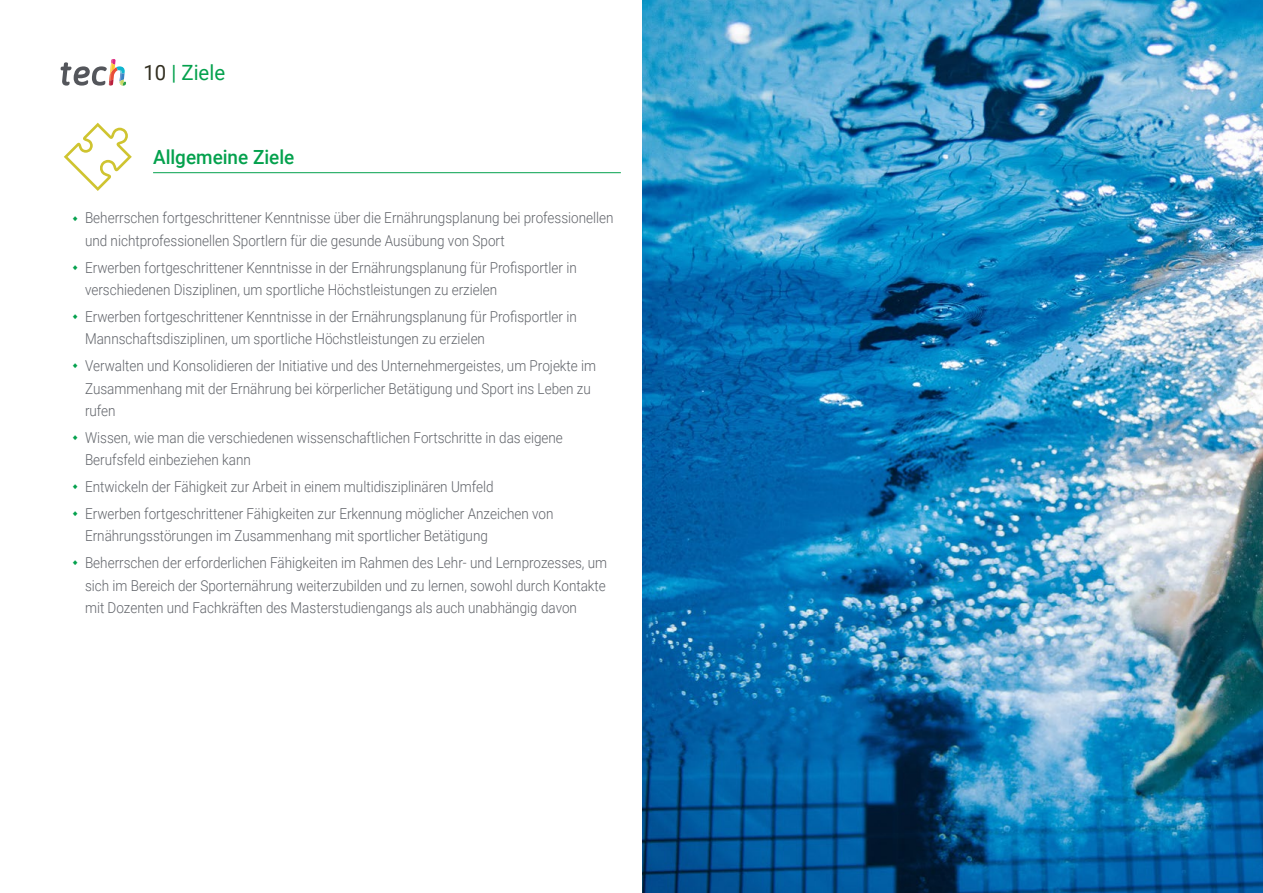
<style>
.page{position:relative;width:1263px;height:893px;background:#fff}
.page>*{position:absolute;margin:0;border:0;box-sizing:border-box;transform-origin:0 0}
.t1{font:21px "Roboto";color:#04a14d}
.t2{font:500 19.5px "Roboto";color:#04a14d}
.t3{font:300 15px/22.5px "Roboto";color:#61646a;scale:.9 1}
.s1{color:#312e20}
</style>
<div class="page">
<hr style="left:153px;top:172px;width:468px;height:1px;background:#04a14d">
<svg style="left:64px;top:123px;width:68px;height:68px"></svg>
<img style="left:642px;top:0;width:621px;height:893px">
<svg style="left:61px;top:59px;width:65px;height:27px"></svg>
<h1 class="t1" style="left:144px;top:57px;width:83px"><span class="s1">10</span> | Ziele</h1>
<h2 class="t2" style="left:153px;top:144px;width:143px">Allgemeine Ziele</h2>
<p class="t3" style="left:85px;top:206px;width:589px">Beherrschen fortgeschrittener Kenntnisse über die Ernährungsplanung bei professionellen und nichtprofessionellen Sportlern für die gesunde Ausübung von Sport</p>
<p class="t3" style="left:85px;top:255px;width:548px">Erwerben fortgeschrittener Kenntnisse in der Ernährungsplanung für Profisportler in verschiedenen Disziplinen, um sportliche Höchstleistungen zu erzielen</p>
<p class="t3" style="left:85px;top:305px;width:548px">Erwerben fortgeschrittener Kenntnisse in der Ernährungsplanung für Profisportler in<br>Mannschaftsdisziplinen, um sportliche Höchstleistungen zu erzielen</p>
<p class="t3" style="left:85px;top:354px;width:569px">Verwalten und Konsolidieren der Initiative und des Unternehmergeistes, um Projekte im<br>Zusammenhang mit der Ernährung bei körperlicher Betätigung und Sport ins Leben zu rufen</p>
<p class="t3" style="left:85px;top:426px;width:532px">Wissen, wie man die verschiedenen wissenschaftlichen Fortschritte in das eigene<br>Berufsfeld einbeziehen kann</p>
<p class="t3" style="left:85px;top:473px;width:522px;line-height:26.7px">Entwickeln der Fähigkeit zur Arbeit in einem multidisziplinären Umfeld<br>Erwerben fortgeschrittener Fähigkeiten zur Erkennung möglicher Anzeichen von</p>
<p class="t3" style="left:85px;top:522px;width:582px;line-height:26.7px">Ernährungsstörungen im Zusammenhang mit sportlicher Betätigung<br>Beherrschen der erforderlichen Fähigkeiten im Rahmen des Lehr- und Lernprozesses, um</p>
<p class="t3" style="left:85px;top:573px;width:580px">sich im Bereich der Sporternährung weiterzubilden und zu lernen, sowohl durch Kontakte mit Dozenten und Fachkräften des Masterstudiengangs als auch unabhängig davon</p>
</div>
